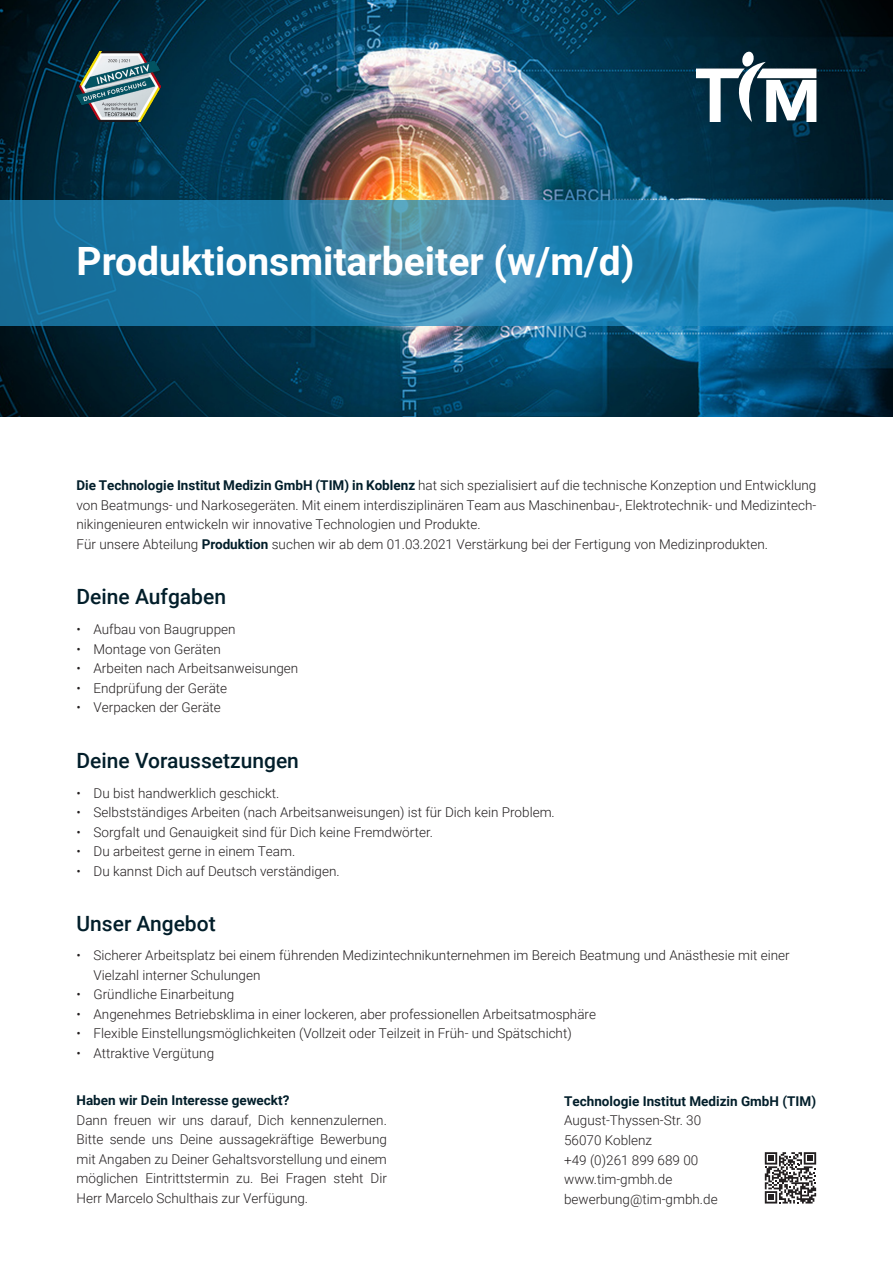
<style>
.page{position:relative;width:893px;height:1263px;background:#fff}
.page>*{position:absolute;margin:0;border:0;box-sizing:border-box;transform-origin:0 0}
.t1{font:700 39px "Roboto";color:#fff}
.t2{font:500 21px "Roboto";color:#021e2a}
.t3{font:300 13.5px/19.5px "Roboto";color:#231f20;text-align:justify}
.t4{font:700 13.5px "Roboto";color:#021e2a}
.s1{font-weight:700;color:#021e2a}
</style>
<div class="page">
<img style="left:0;top:0;width:893px;height:417px">
<svg style="left:696px;top:51px;width:120px;height:70px"></svg>
<svg style="left:0;top:200px;width:893px;height:125px;background:#2680ac"></svg>
<img style="left:77px;top:51px;width:84px;height:70px">
<div style="left:761px;top:1150px;width:55px;height:54px;background:linear-gradient(to bottom,#fff,#fff)"></div>
<svg style="left:765px;top:1152px;width:51px;height:51px"></svg>
<p class="t1" style="left:77px;top:234px;width:559px">Produktionsmitarbeiter (w/m/d)</p>
<p class="t3" style="left:77px;top:475px;width:741px"><span class="s1">Die Technologie Institut Medizin GmbH (TIM) in Koblenz</span> hat sich spezialisiert auf die technische Konzeption und Entwicklung von Beatmungs- und Narkosegeräten. Mit einem interdisziplinären Team aus Maschinenbau-, Elektrotechnik- und Medizintech&shy;nikingenieuren entwickeln wir innovative Technologien und Produkte.</p>
<p class="t3" style="left:77px;top:534px;width:693px">Für unsere Abteilung <span class="s1">Produktion</span> suchen wir ab dem 01.03.2021 Verstärkung bei der Fertigung von Medizinprodukten.</p>
<p class="t2" style="left:77px;top:582px;width:151px">Deine Aufgaben</p>
<p class="t3" style="left:77px;top:619px;width:161px">• Aufbau von Baugruppen</p>
<p class="t3" style="left:77px;top:639px;width:146px">• Montage von Geräten</p>
<p class="t3" style="left:77px;top:658px;width:223px">• Arbeiten nach Arbeitsanweisungen</p>
<p class="t3" style="left:77px;top:678px;width:152px">• Endprüfung der Geräte</p>
<p class="t3" style="left:77px;top:697px;width:146px">• Verpacken der Geräte</p>
<p class="t2" style="left:77px;top:745px;width:224px">Deine Voraussetzungen</p>
<p class="t3" style="left:77px;top:783px;width:204px">• Du bist handwerklich geschickt.</p>
<p class="t3" style="left:77px;top:802px;width:480px">• Selbstständiges Arbeiten (nach Arbeitsanweisungen) ist für Dich kein Problem.</p>
<p class="t3" style="left:77px;top:822px;width:358px">• Sorgfalt und Genauigkeit sind für Dich keine Fremdwörter.</p>
<p class="t3" style="left:77px;top:841px;width:220px">• Du arbeitest gerne in einem Team.</p>
<p class="t3" style="left:77px;top:861px;width:265px">• Du kannst Dich auf Deutsch verständigen.</p>
<p class="t2" style="left:77px;top:909px;width:141px">Unser Angebot</p>
<p class="t3" style="left:94px;top:945px;width:698px;text-indent:-17px">• Sicherer Arbeitsplatz bei einem führenden Medizintechnikunternehmen im Bereich Beatmung und Anästhesie mit einer<br>Vielzahl interner Schulungen</p>
<p class="t3" style="left:77px;top:984px;width:159px">• Gründliche Einarbeitung</p>
<p class="t3" style="left:77px;top:1004px;width:521px">• Angenehmes Betriebsklima in einer lockeren, aber professionellen Arbeitsatmosphäre</p>
<p class="t3" style="left:77px;top:1023px;width:497px">• Flexible Einstellungsmöglichkeiten (Vollzeit oder Teilzeit in Früh- und Spätschicht)</p>
<p class="t3" style="left:77px;top:1043px;width:139px">• Attraktive Vergütung</p>
<p class="t4" style="left:77px;top:1091px;width:214px">Haben wir Dein Interesse geweckt?</p>
<p class="t3" style="left:77px;top:1110px;width:312px">Dann freuen wir uns darauf, Dich kennenzulernen.<br>Bitte sende uns Deine aussagekräftige Bewerbung mit Angaben zu Deiner Gehaltsvorstellung und einem möglichen Eintrittstermin zu. Bei Fragen steht Dir Herr Marcelo Schulthais zur Verfügung.</p>
<p class="t4" style="left:564px;top:1091px;width:253px">Technologie Institut Medizin GmbH (TIM)</p>
<p class="t3" style="left:564px;top:1110px;width:139px">August-Thyssen-Str. 30</p>
<p class="t3" style="left:564px;top:1130px;width:90px">56070 Koblenz</p>
<p class="t3" style="left:564px;top:1150px;width:136px">+49 (0)261 899 689 00</p>
<p class="t3" style="left:564px;top:1169px;width:110px">www.tim-gmbh.de</p>
<p class="t3" style="left:564px;top:1189px;width:155px">bewerbung@tim-gmbh.de</p>
</div>
